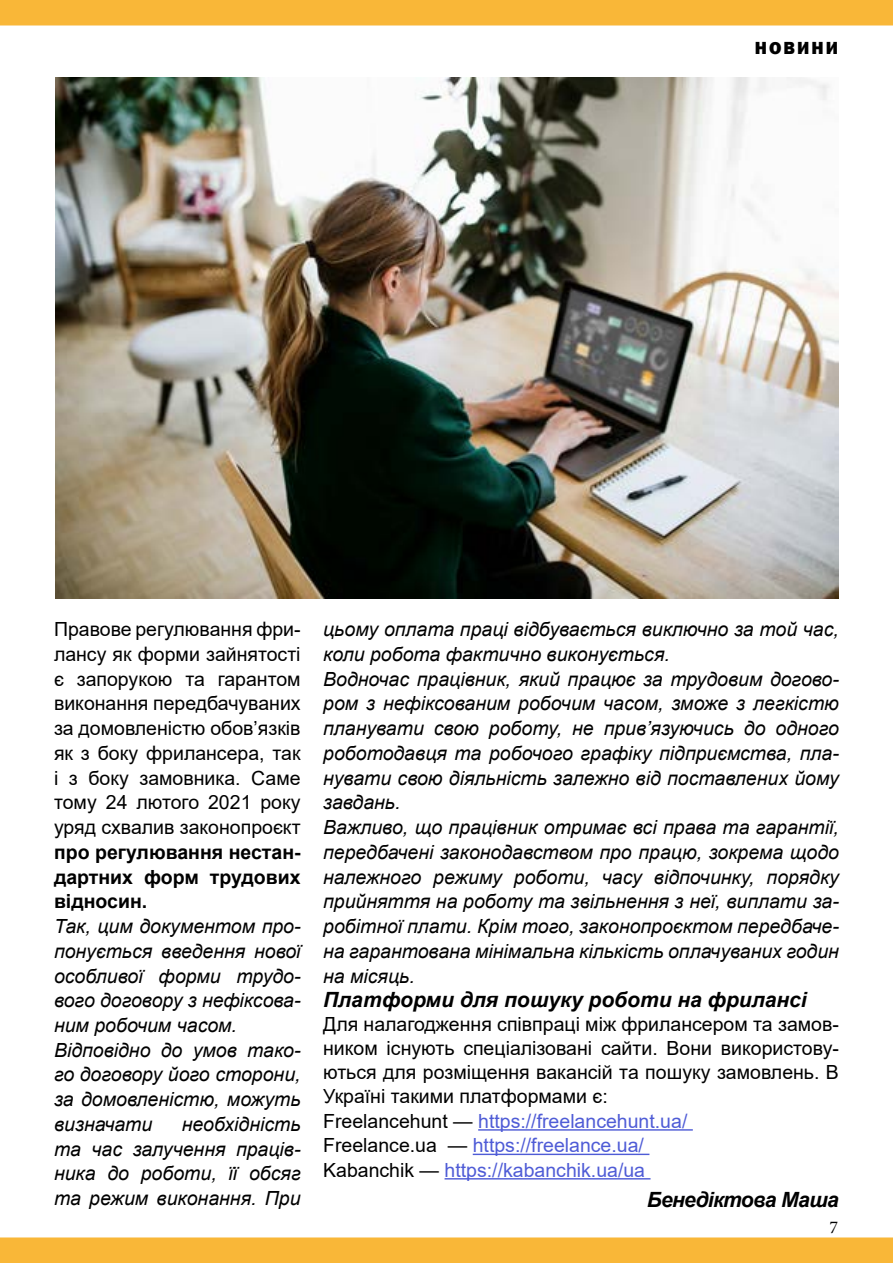
<style>
.page{position:relative;width:893px;height:1263px;background:#fff}
.page>*{position:absolute;margin:0;border:0;box-sizing:border-box;transform-origin:0 0}
.t1{font:italic 700 21px "Arial";color:#000}
.t2{font:italic 700 21px "Arial";letter-spacing:-.03em;color:#000}
.t3{font:italic 19.5px/24.8px "Arial";color:#000}
.t4{font:19.5px/24.8px "Arial";color:#000;text-align:justify}
.t5{font:700 19.5px/24.8px "Arial";color:#000;text-align:justify}
.t6{font:800 18px "Franklin Gothic";letter-spacing:.11em;color:#000}
.t7{font:18px "Minion Pro";color:#000}
.s1{color:#4f5cd6}
</style>
<div class="page">
<div style="left:0;top:0;width:893px;height:26px;background:#f9b738"></div>
<div style="left:0;top:1237px;width:893px;height:26px;background:#f9b738"></div>
<hr style="left:478px;top:1129px;width:215px;height:1px;background:#4f5cd6">
<hr style="left:473px;top:1154px;width:176px;height:1px;background:#4f5cd6">
<hr style="left:445px;top:1178px;width:206px;height:1px;background:#4f5cd6">
<img style="left:55px;top:78px;width:784px;height:520px">
<p class="t6" style="left:755px;top:36px;width:85px">НОВИНИ</p>
<p class="t4" style="left:54px;top:617px;width:248px">Правове регулювання фри&shy;лансу як форми зайнятості є запорукою та гарантом виконання передбачуваних за домовленістю обов’язків як з боку фрилансера, так і з боку замовника. Саме тому 24 лютого 2021 року уряд схвалив законопроєкт</p>
<p class="t5" style="left:54px;top:840px;width:248px">про регулювання нестан&shy;дартних форм трудових відносин.</p>
<p class="t3" style="left:54px;top:914px;width:248px">Так, цим документом про&shy;понується введення нової особливої форми трудо&shy;вого договору з нефіксова&shy;ним робочим часом.<br>Відповідно до умов тако&shy;го договору його сторони, за домовленістю, можуть визначати</p>
<p class="t3" style="left:54px;top:1112px;width:248px;text-align:justify;text-indent:128px">необхідність та час залучення праців&shy;ника до роботи, її обсяг та режим виконання. При</p>
<p class="t3" style="left:323px;top:617px;width:517px">цьому оплата праці відбувається виключно за той час, коли робота фактично виконується.<br>Водночас працівник, який працює за трудовим догово&shy;ром з нефіксованим робочим часом, зможе з легкістю планувати свою роботу, не прив’язуючись до одного роботодавця та робочого графіку підприємства, пла&shy;нувати свою діяльність залежно від поставлених йому завдань.<br>Важливо, що працівник отримає всі права та гарантії, передбачені законодавством про працю, зокрема щодо належного режиму роботи, часу відпочинку, порядку прийняття на роботу та звільнення з неї, виплати за&shy;робітної плати. Крім того, законопроєктом передбаче&shy;на гарантована мінімальна кількість оплачуваних годин на місяць.</p>
<p class="t1" style="left:323px;top:985px;width:485px">Платформи для пошуку роботи на фрилансі</p>
<p class="t4" style="left:323px;top:1011px;width:517px;line-height:24.3px;text-align:left">Для налагодження співпраці між фрилансером та замов&shy;ником існують спеціалізовані сайти. Вони використову&shy;ються для розміщення вакансій та пошуку замовлень. В Україні такими платформами є:<br>Freelancehunt — <span class="s1">https://freelancehunt.ua/<br></span>Freelance.ua — <span class="s1">https://freelance.ua/<br></span>Kabanchik — <span class="s1">https://kabanchik.ua/ua</span></p>
<p class="t2" style="left:647px;top:1185px;width:194px">Бенедіктова Маша</p>
<p class="t7" style="left:830px;top:1215px;width:10px">7</p>
</div>
